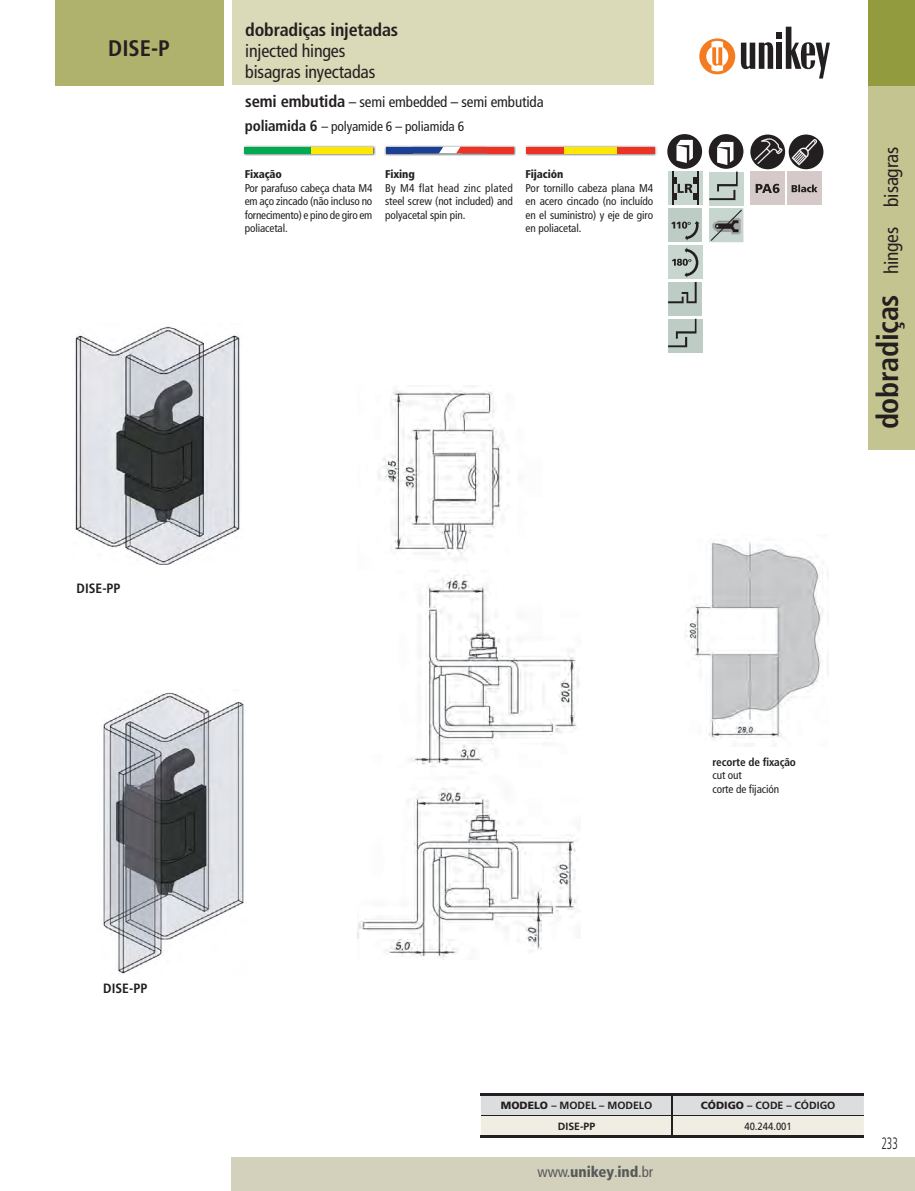
<style>
.page{position:relative;width:915px;height:1191px;background:#fff}
.page>*{position:absolute;margin:0;border:0;box-sizing:border-box;transform-origin:0 0}
.t1{font:700 condensed 30px "Frutiger";letter-spacing:-.01em;color:#231f20}
.t2{font:700 condensed 22.5px "Frutiger";color:#231f20}
.t3{font:condensed 19.5px "Frutiger";letter-spacing:-.01em;color:#231f20}
.t4{font:condensed 18px/21px "Frutiger";letter-spacing:-.01em;color:#231f20}
.t5{font:700 condensed 18px "Frutiger";letter-spacing:-.01em;color:#231f20}
.t6{font:300 condensed 16.5px "Frutiger";color:#231f20;scale:.7 1}
.t7{font:condensed 15px "Frutiger";letter-spacing:-.01em;color:#231f20}
.t8{font:900 condensed 15px "Frutiger";letter-spacing:-.01em;color:#58595b}
.t9{font:condensed 13.5px "Frutiger";letter-spacing:-.01em;color:#231f20}
.t10{font:700 condensed 13.5px "Frutiger";color:#231f20}
.t11{font:condensed 11.25px/13.5px "Frutiger";letter-spacing:-.01em;color:#231f20;text-align:justify}
.t12{font:900 condensed 11.25px "Frutiger";letter-spacing:-.01em;color:#231f20}
.t13{font:700 condensed 11.25px "Frutiger";letter-spacing:-.01em;color:#231f20}
.t14{font:700 10.5px "Frutiger";color:#231f20}
.t15{font:10.5px "Frutiger";color:#231f20;scale:.9 1}
.s1{font-weight:700;font-size:16.5px}
.s2{font-weight:700;font-size:15px}
.s3{font-weight:400;font-size:19.5px}
.s4{font-weight:900}
.s5{font-weight:400}
</style>
<div class="page">
<svg style="left:740px;top:27px;width:89px;height:52px"></svg>
<div style="left:699px;top:38px;width:36px;height:36px;background:#f47b20;border-radius:50%"></div>
<svg style="left:706px;top:41px;width:22px;height:30px"></svg>
<div style="left:232px;top:0;width:421px;height:85px;background:#dad9b8"></div>
<div style="left:232px;top:1157px;width:682px;height:33px;background:#d3d1bc"></div>
<div style="left:55px;top:0;width:168px;height:85px;background:#afb26d"></div>
<div style="left:867px;top:0;width:47px;height:449px;background:#c4c491"></div>
<img style="left:384px;top:146px;width:131px;height:10px">
<div style="left:437px;top:147px;width:24px;height:6px;background:#fff"></div>
<div style="left:386px;top:147px;width:26px;height:6px;background:#1b3f94"></div>
<svg style="left:412px;top:147px;width:31px;height:6px"></svg>
<svg style="left:456px;top:147px;width:30px;height:6px"></svg>
<div style="left:486px;top:147px;width:27px;height:6px;background:#ee3224"></div>
<img style="left:525px;top:146px;width:131px;height:10px">
<div style="left:562px;top:147px;width:55px;height:6px;background:#ffe800"></div>
<div style="left:526px;top:147px;width:37px;height:6px;background:#ee3224"></div>
<div style="left:617px;top:147px;width:37px;height:6px;background:#ee3224"></div>
<img style="left:243px;top:146px;width:132px;height:10px">
<div style="left:309px;top:147px;width:63px;height:6px;background:#ffe800"></div>
<div style="left:245px;top:147px;width:66px;height:6px;background:#00aa4f"></div>
<div style="left:867px;top:0;width:47px;height:85px;background:#929b3d"></div>
<div style="left:750px;top:171px;width:34px;height:34px;background:#d6c9c9"></div>
<div style="left:787px;top:171px;width:34px;height:34px;background:#d6c9c9"></div>
<div style="left:667px;top:171px;width:34px;height:34px;background:#c8d6d0"></div>
<hr style="left:696px;top:171px;width:2px;height:34px;background:#231f20">
<hr style="left:671px;top:171px;width:2px;height:34px;background:#231f20">
<svg style="left:709px;top:208px;width:34px;height:34px"></svg>
<img style="left:668px;top:208px;width:33px;height:34px">
<svg style="left:671px;top:222px;width:19px;height:7px"></svg>
<div style="left:668px;top:282px;width:33px;height:34px;background:#bdcdc6"></div>
<svg style="left:668px;top:282px;width:28px;height:21px"></svg>
<div style="left:668px;top:319px;width:34px;height:34px;background:#bdcdc6"></div>
<svg style="left:668px;top:319px;width:28px;height:28px"></svg>
<svg style="left:709px;top:200px;width:34px;height:6px"></svg>
<svg style="left:667px;top:134px;width:157px;height:66px"></svg>
<img style="left:668px;top:245px;width:33px;height:34px">
<svg style="left:671px;top:259px;width:20px;height:7px"></svg>
<svg style="left:480px;top:1095px;width:383px;height:40px;background:#e1e0db"></svg>
<hr style="left:480px;top:1115px;width:191px;height:1px;background:#231f20">
<hr style="left:673px;top:1115px;width:190px;height:1px;background:#231f20">
<hr style="left:480px;top:1093px;width:383px;height:2px;background:#231f20">
<hr style="left:480px;top:1135px;width:383px;height:3px;background:#231f20">
<hr style="left:671px;top:1095px;width:2px;height:40px;background:#231f20">
<img style="left:357px;top:385px;width:222px;height:574px">
<img style="left:101px;top:692px;width:145px;height:282px">
<img style="left:75px;top:326px;width:165px;height:238px">
<img style="left:685px;top:539px;width:138px;height:208px">
<h2 class="t2" style="left:108px;top:39px;width:63px">DISE-P</h2>
<p class="t10" style="left:77px;top:582px;width:46px">DISE-PP</p>
<p class="t10" style="left:103px;top:982px;width:46px">DISE-PP</p>
<h3 class="t5" style="left:245px;top:22px;width:154px">dobradiças injetadas</h3>
<h3 class="t4" style="left:245px;top:41px;width:132px">injected hinges bisagras inyectadas</h3>
<h3 class="t7" style="left:245px;top:96px;width:300px"><span class="s1">semi embutida</span> – semi embedded – semi embutida</h3>
<p class="t9" style="left:245px;top:121px;width:221px"><span class="s2">poliamida 6</span> – polyamide 6 – poliamida 6</p>
<p class="t12" style="left:245px;top:170px;width:39px">Fixação</p>
<p class="t11" style="left:245px;top:182px;width:129px">Por parafuso cabeça chata M4 em aço zincado (não incluso no fornecimento) e pino de giro em poliacetal.</p>
<p class="t12" style="left:385px;top:170px;width:31px">Fixing</p>
<p class="t11" style="left:385px;top:182px;width:129px">By M4 flat head zinc plated steel screw (not included) and polyacetal spin pin.</p>
<p class="t12" style="left:525px;top:170px;width:39px">Fijación</p>
<p class="t11" style="left:525px;top:182px;width:129px">Por tornillo cabeza plana M4 en acero cincado (no incluído en el suministro) y eje de giro en poliacetal.</p>
<h3 class="t3" style="left:883px;top:207px;width:61px;rotate:-90deg">bisagras</h3>
<h1 class="t1" style="left:875px;top:429px;width:204px;rotate:-90deg">dobradiças <span class="s3">hinges</span></h1>
<p class="t13" style="left:712px;top:757px;width:85px">recorte de fixação</p>
<p class="t11" style="left:712px;top:769px;width:68px">cut out<br>corte de fijación</p>
<p class="t14" style="left:500px;top:1101px;width:153px"><span class="s4">MODELO</span> – MODEL – MODELO</p>
<p class="t14" style="left:700px;top:1101px;width:136px"><span class="s4">CÓDIGO</span> – CODE – CÓDIGO</p>
<p class="t14" style="left:557px;top:1122px;width:39px">DISE-PP</p>
<p class="t15" style="left:744px;top:1122px;width:54px">40.244.001</p>
<h3 class="t8" style="left:537px;top:1166px;width:117px"><span class="s5">www.</span>unikey<span class="s5">.</span>ind<span class="s5">.br</span></h3>
<h3 class="t6" style="left:881px;top:1137px;width:25px">233</h3>
</div>
